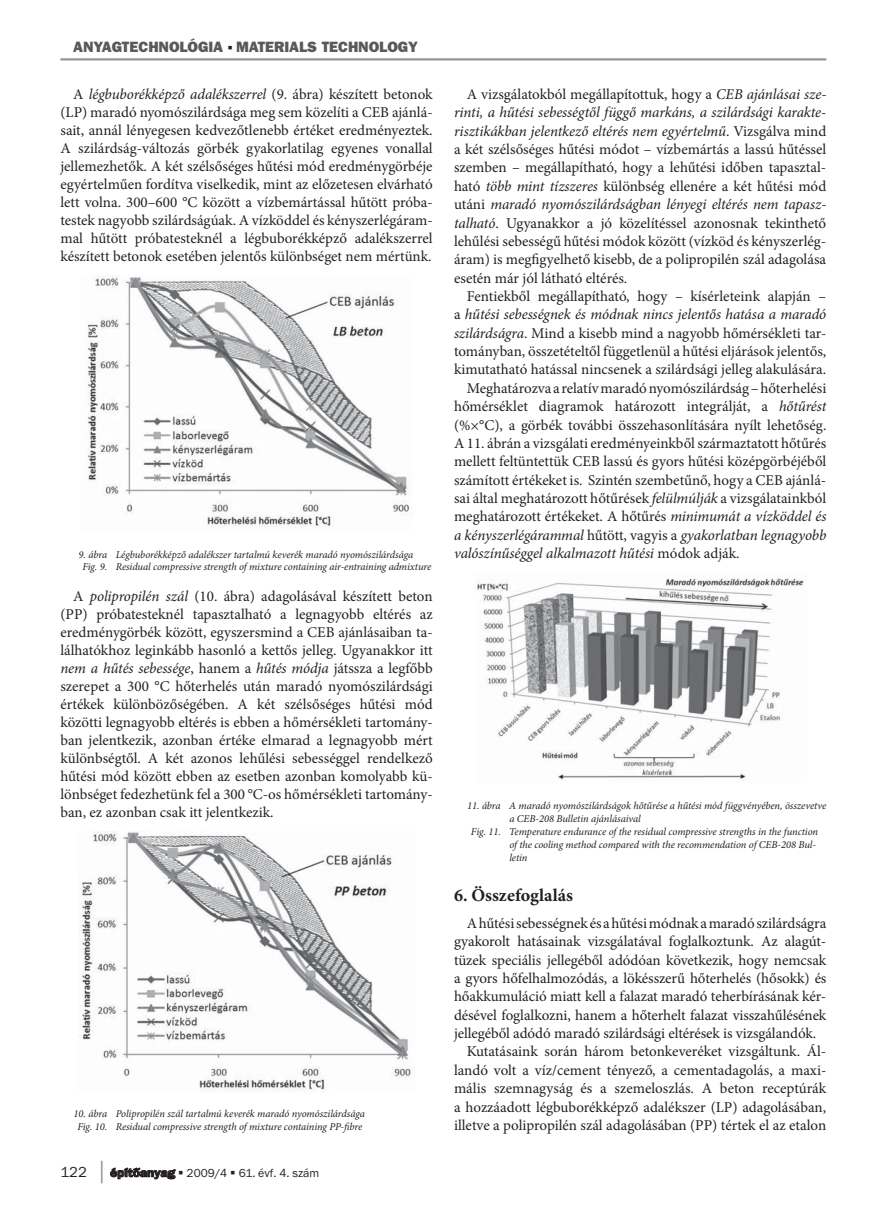
<style>
.page{position:relative;width:874px;height:1218px;background:#fff}
.page>*{position:absolute;margin:0;border:0;box-sizing:border-box;transform-origin:0 0}
.t1{font:700 18px "Minion Pro";color:#231f20}
.t2{font:15px/18px "Minion Pro";color:#231f20;text-align:justify}
.t3{font:italic 15px "Minion Pro";letter-spacing:-.01em;color:#231f20}
.t4{font:800 15px "Frankfurt Gothic";color:#58595b}
.t5{font:12px "Franklin Gothic PFL Normal";color:#231f20}
.t6{font:italic 10.5px/12.6px "Minion Pro";letter-spacing:-.01em;color:#231f20}
.s1{font-style:italic}
.s2{font-size:15px}
.s3{font-family:"Franklin Gothic PFL Bold";font-size:22.5px;color:#939598}
.s4{font-family:"Frankfurt Gothic";font-weight:700}
.s5{font-style:normal}
</style>
<div class="page">
<hr style="left:60px;top:58px;width:766px;height:3px;background:#939598">
<img style="left:87px;top:276px;width:323px;height:251px">
<img style="left:78px;top:832px;width:333px;height:259px">
<img style="left:477px;top:578px;width:327px;height:202px">
<p class="t4" style="left:73px;top:41px;width:346px">ANYAGTECHNOLÓGIA MATERIALS TECHNOLOGY</p>
<p class="t2" style="left:60px;top:86px;width:374px;text-indent:13px">A <span class="s1">légbuborékképző adalékszerrel</span> (9. ábra) készített betonok (LP) maradó nyomószilárdsága meg sem közelíti a CEB ajánlá&shy;sait, annál lényegesen kedvezőtlenebb értéket eredményeztek.<br>A szilárdság-változás görbék gyakorlatilag egyenes vonallal jellemezhetők. A két szélsőséges hűtési mód eredménygörbéje egyértelműen fordítva viselkedik, mint az előzetesen elvárható lett volna. 300–600 °C között a vízbemártással hűtött próba&shy;testek nagyobb szilárdságúak. A vízköddel és kényszerlégáram&shy;mal hűtött próbatesteknél a légbuborékképző adalékszerrel készített betonok esetében jelentős különbséget nem mértünk.</p>
<p class="t6" style="left:82px;top:549px;width:350px;text-indent:-4px">9. ábra Légbuborékképző adalékszer tartalmú keverék maradó nyomószilárdsága<br>Fig. 9. Residual compressive strength of mixture containing air-entraining admixture</p>
<p class="t2" style="left:60px;top:588px;width:374px;text-indent:13px">A <span class="s1">polipropilén szál</span> (10. ábra) adagolásával készített beton (PP) próbatesteknél tapasztalható a legnagyobb eltérés az eredménygörbék között, egyszersmind a CEB ajánlásaiban ta&shy;lálhatókhoz leginkább hasonló a kettős jelleg. Ugyanakkor itt <span class="s1">nem a hűtés sebessége</span>, hanem a <span class="s1">hűtés módja</span> játssza a legfőbb szerepet a 300 °C hőterhelés után maradó nyomószilárdsági értékek különbözőségében. A két szélsőséges hűtési mód közötti legnagyobb eltérés is ebben a hőmérsékleti tartomány&shy;ban jelentkezik, azonban értéke elmarad a legnagyobb mért különbségtől. A két azonos lehűlési sebességgel rendelkező hűtési mód között ebben az esetben azonban komolyabb kü&shy;lönbséget fedezhetünk fel a 300 °C-os hőmérsékleti tartomány&shy;ban, ez azonban csak itt jelentkezik.</p>
<p class="t6" style="left:74px;top:1108px;width:293px;text-align:center">10. ábra Polipropilén szál tartalmú keverék maradó nyomószilárdsága<br>Fig. 10. Residual compressive strength of mixture containing PP-fibre</p>
<p class="t5" style="left:60px;top:1169px;width:260px"><span class="s2">122</span> <span class="s3">|</span> <span class="s4">építôanyag</span> 2009/4 61. évf. 4. szám</p>
<p class="t2" style="left:454px;top:86px;width:374px;text-indent:13px">A vizsgálatokból megállapítottuk, hogy a <span class="s1">CEB ajánlásai sze&shy;rinti, a hűtési sebességtől függő markáns, a szilárdsági karakte&shy;risztikákban jelentkező eltérés nem egyértelmű</span>. Vizsgálva mind a két szélsőséges hűtési módot – vízbemártás a lassú hűtéssel szemben – megállapítható, hogy a lehűtési időben tapasztal&shy;ható <span class="s1">több mint tízszeres</span> különbség ellenére a két hűtési mód utáni <span class="s1">maradó nyomószilárdságban lényegi eltérés nem tapasz&shy;talható</span>. Ugyanakkor a jó közelítéssel azonosnak tekinthető lehűlési sebességű hűtési módok között (vízköd és kényszerlég&shy;áram) is megfigyelhető kisebb, de a polipropilén szál adagolása esetén már jól látható eltérés.</p>
<p class="t2" style="left:466px;top:288px;width:361px">Fentiekből megállapítható, hogy – kísérleteink alapján –</p>
<p class="t3" style="left:454px;top:309px;width:374px"><span class="s5">a</span> hűtési sebességnek és módnak nincs jelentős hatása a maradó</p>
<p class="t2" style="left:454px;top:325px;width:374px"><span class="s1">szilárdságra</span>. Mind a kisebb mind a nagyobb hőmérsékleti tar-</p>
<p class="t2" style="left:454px;top:344px;width:374px">tományban, összetételtől függetlenül a hűtési eljárások jelentős,</p>
<p class="t2" style="left:454px;top:362px;width:373px">kimutatható hatással nincsenek a szilárdsági jelleg alakulására.</p>
<p class="t2" style="left:466px;top:380px;width:361px">Meghatározva a relatív maradó nyomószilárdság – hőterhelési</p>
<p class="t2" style="left:454px;top:399px;width:374px">hőmérséklet diagramok határozott integrálját, a <span class="s1">hőtűrést</span></p>
<p class="t2" style="left:454px;top:417px;width:374px">(%×°C), a görbék további összehasonlítására nyílt lehetőség.</p>
<p class="t2" style="left:454px;top:435px;width:373px">A 11. ábrán a vizsgálati eredményeinkből származtatott hőtűrés</p>
<p class="t2" style="left:454px;top:454px;width:374px">mellett feltüntettük CEB lassú és gyors hűtési középgörbéjéből</p>
<p class="t2" style="left:454px;top:472px;width:374px">számított értékeket is. Szintén szembetűnő, hogy a CEB ajánlá-</p>
<p class="t2" style="left:454px;top:490px;width:374px">sai által meghatározott hőtűrések <span class="s1">felülmúlják</span> a vizsgálatainkból</p>
<p class="t2" style="left:454px;top:509px;width:374px">meghatározott értékeket. A hőtűrés <span class="s1">minimumát a vízköddel és</span></p>
<p class="t3" style="left:454px;top:529px;width:374px">a kényszerlégárammal <span class="s5">hűtött, vagyis a</span> gyakorlatban legnagyobb</p>
<p class="t3" style="left:454px;top:547px;width:287px">valószínűséggel alkalmazott hűtési <span class="s5">módok adják.</span></p>
<p class="t6" style="left:467px;top:800px;width:360px">11. ábra A maradó nyomószilárdságok hőtűrése a hűtési mód függvényében, összevetve</p>
<p class="t6" style="left:509px;top:813px;width:133px">a CEB-208 Bulletin ajánlásaival</p>
<p class="t6" style="left:471px;top:826px;width:348px">Fig. 11. Temperature endurance of the residual compressive strengths in the function</p>
<p class="t6" style="left:509px;top:839px;width:308px">of the cooling method compared with the recommendation of CEB-208 Bul-</p>
<p class="t6" style="left:509px;top:852px;width:20px">letin</p>
<p class="t1" style="left:454px;top:888px;width:120px">6. Összefoglalás</p>
<p class="t2" style="left:466px;top:915px;width:361px">A hűtési sebességnek és a hűtési módnak a maradó szilárdságra</p>
<p class="t2" style="left:454px;top:934px;width:374px">gyakorolt hatásainak vizsgálatával foglalkoztunk. Az alagút-</p>
<p class="t2" style="left:454px;top:952px;width:374px">tüzek speciális jellegéből adódóan következik, hogy nemcsak</p>
<p class="t2" style="left:454px;top:970px;width:374px">a gyors hőfelhalmozódás, a lökésszerű hőterhelés (hősokk) és</p>
<p class="t2" style="left:454px;top:989px;width:374px">hőakkumuláció miatt kell a falazat maradó teherbírásának kér-</p>
<p class="t2" style="left:454px;top:1007px;width:374px">désével foglalkozni, hanem a hőterhelt falazat visszahűlésének</p>
<p class="t2" style="left:454px;top:1025px;width:364px">jellegéből adódó maradó szilárdsági eltérések is vizsgálandók.</p>
<p class="t2" style="left:466px;top:1044px;width:361px">Kutatásaink során három betonkeveréket vizsgáltunk. Ál-</p>
<p class="t2" style="left:454px;top:1062px;width:374px">landó volt a víz/cement tényező, a cementadagolás, a maxi-</p>
<p class="t2" style="left:454px;top:1081px;width:374px">mális szemnagyság és a szemeloszlás. A beton receptúrák</p>
<p class="t2" style="left:454px;top:1099px;width:373px">a hozzáadott légbuborékképző adalékszer (LP) adagolásában,</p>
<p class="t2" style="left:454px;top:1117px;width:374px">illetve a polipropilén szál adagolásában (PP) tértek el az etalon</p>
</div>
